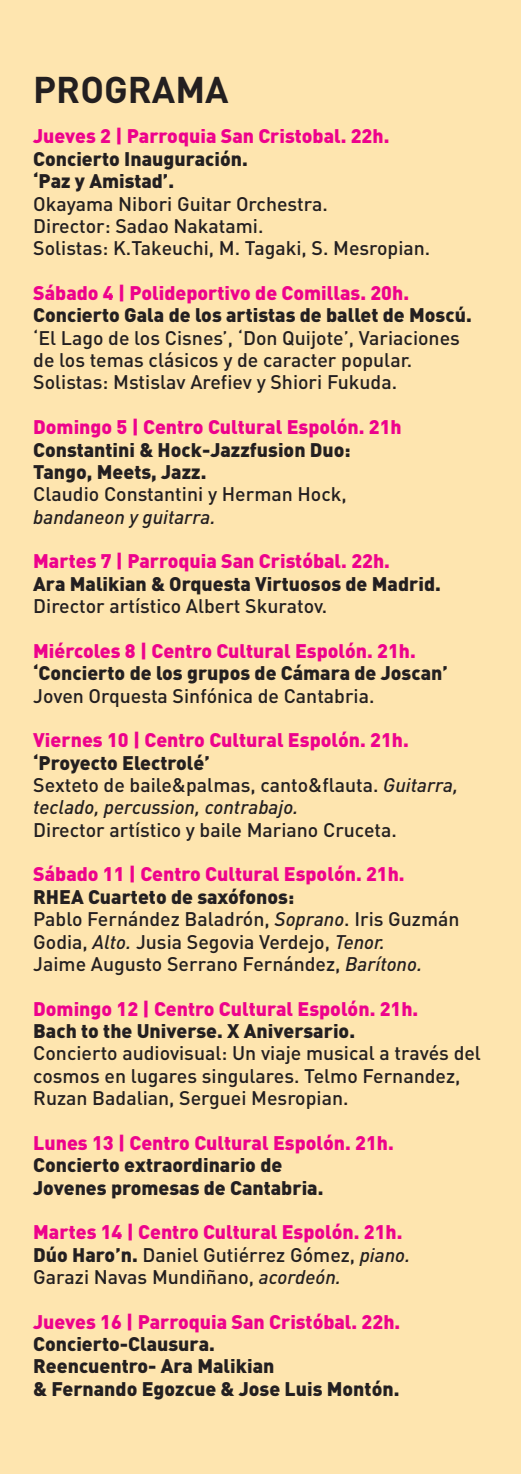
<style>
.page{position:relative;width:521px;height:1474px;background:#fff}
.page>*{position:absolute;margin:0;border:0;box-sizing:border-box;transform-origin:0 0}
.t1{font:700 36.75px "DIN";color:#231f20}
.t2{font:500 19.43px/22.4px "DIN";color:#231f20}
.t3{font:900 19.43px/22.4px "DIN";color:#231f20}
.t4{font:900 19.43px "DIN";color:#ed028c}
.t5{font:italic 500 19.43px/22.4px "DIN";color:#231f20}
.s1{font-weight:900;font-style:normal}
.s2{font-style:normal}
.s3{font-weight:900}
.s4{font-style:italic}
.s5{font-weight:900;color:#ed028c}
</style>
<div class="page">
<div style="left:0;top:0;width:521px;height:1473px;background:#fee5af"></div>
<h1 class="t1" style="left:33px;top:66px;width:197px">PROGRAMA</h1>
<p class="t4" style="left:33px;top:123px;width:358px">Jueves 2 | Parroquia San Cristobal. 22h.</p>
<p class="t3" style="left:33px;top:146px;width:216px">Concierto Inauguración. ‘Paz y Amistad’.</p>
<p class="t2" style="left:33px;top:192px;width:399px">Okayama Nibori Guitar Orchestra.<br>Director: Sadao Nakatami.<br>Solistas: K.Takeuchi, M. Tagaki, S. Mesropian.</p>
<p class="t4" style="left:33px;top:280px;width:377px">Sábado 4 | Polideportivo de Comillas. 20h.</p>
<p class="t3" style="left:33px;top:303px;width:440px">Concierto Gala de los artistas de ballet de Moscú.</p>
<p class="t2" style="left:33px;top:326px;width:428px">‘El Lago de los Cisnes’, ‘Don Quijote’, Variaciones de los temas clásicos y de caracter popular.<br>Solistas: Mstislav Arefiev y Shiori Fukuda.</p>
<p class="t4" style="left:33px;top:414px;width:370px">Domingo 5 | Centro Cultural Espolón. 21h</p>
<p class="t3" style="left:33px;top:437px;width:319px">Constantini &amp; Hock-Jazzfusion Duo:<br>Tango, Meets, Jazz.</p>
<p class="t2" style="left:33px;top:482px;width:315px">Claudio Constantini y Herman Hock,</p>
<p class="t5" style="left:33px;top:505px;width:184px">bandaneon y guitarra.</p>
<p class="t4" style="left:33px;top:548px;width:358px">Martes 7 | Parroquia San Cristóbal. 22h.</p>
<p class="t3" style="left:33px;top:571px;width:409px">Ara Malikian &amp; Orquesta Virtuosos de Madrid.</p>
<p class="t2" style="left:33px;top:594px;width:296px">Director artístico Albert Skuratov.</p>
<p class="t4" style="left:33px;top:637px;width:384px">Miércoles 8 | Centro Cultural Espolón. 21h.</p>
<p class="t3" style="left:33px;top:661px;width:416px">‘Concierto de los grupos de Cámara de Joscan’</p>
<p class="t2" style="left:33px;top:683px;width:343px">Joven Orquesta Sinfónica de Cantabria.</p>
<p class="t4" style="left:33px;top:727px;width:377px">Viernes 10 | Centro Cultural Espolón. 21h.</p>
<p class="t5" style="left:33px;top:750px;width:426px"><span class="s1">‘Proyecto Electrolé’<br></span><span class="s2">Sexteto de baile&amp;palmas, canto&amp;flauta.</span> Guitarra, teclado, percussion, contrabajo.</p>
<p class="t2" style="left:33px;top:817px;width:365px">Director artístico y baile Mariano Cruceta.</p>
<p class="t4" style="left:33px;top:861px;width:373px">Sábado 11 | Centro Cultural Espolón. 21h.</p>
<p class="t2" style="left:33px;top:885px;width:428px"><span class="s3">RHEA Cuarteto de saxófonos:<br></span>Pablo Fernández Baladrón, <span class="s4">Soprano</span>. Iris Guzmán Godia, <span class="s4">Alto.</span> Jusia Segovia Verdejo, <span class="s4">Tenor.<br></span>Jaime Augusto Serrano Fernández, <span class="s4">Barítono.</span></p>
<p class="t4" style="left:33px;top:995px;width:386px">Domingo 12 | Centro Cultural Espolón. 21h.</p>
<p class="t3" style="left:33px;top:1018px;width:323px">Bach to the Universe. X Aniversario.</p>
<p class="t2" style="left:33px;top:1041px;width:449px">Concierto audiovisual: Un viaje musical a través del cosmos en lugares singulares. Telmo Fernandez,<br>Ruzan Badalian, Serguei Mesropian.</p>
<p class="t4" style="left:33px;top:1129px;width:362px">Lunes 13 | Centro Cultural Espolón. 21h.</p>
<p class="t3" style="left:33px;top:1152px;width:292px">Concierto extraordinario de<br>Jovenes promesas de Cantabria.</p>
<p class="t2" style="left:33px;top:1220px;width:378px"><span class="s5">Martes 14 | Centro Cultural Espolón. 21h.<br></span><span class="s3">Dúo Haro’n.</span> Daniel Gutiérrez Gómez, <span class="s4">piano.<br></span>Garazi Navas Mundiñano, <span class="s4">acordeón.</span></p>
<p class="t4" style="left:33px;top:1308px;width:368px">Jueves 16 | Parroquia San Cristóbal. 22h.</p>
<p class="t3" style="left:33px;top:1331px;width:368px">Concierto-Clausura.<br>Reencuentro- Ara Malikian<br>&amp; Fernando Egozcue &amp; Jose Luis Montón.</p>
</div>
